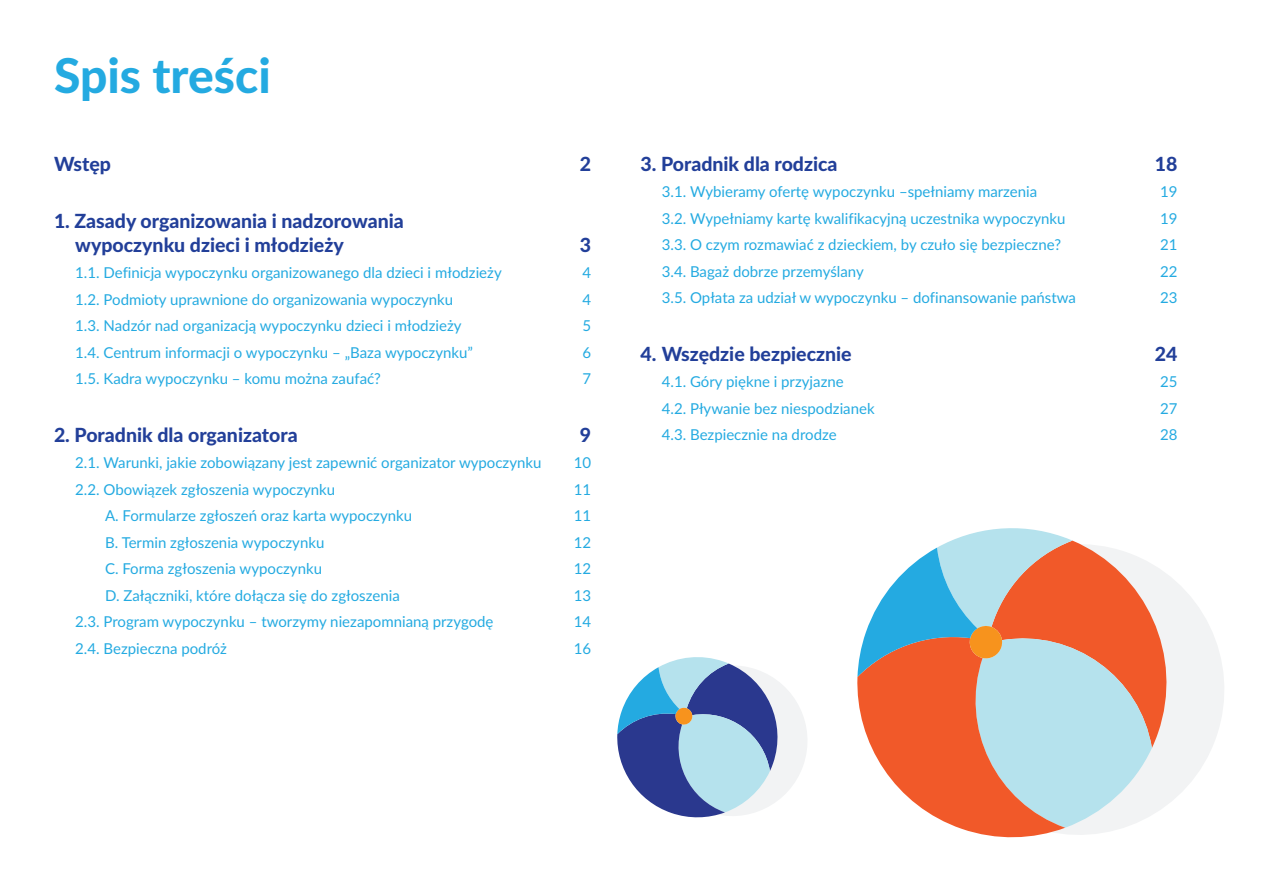
<style>
.page{position:relative;width:1263px;height:893px;background:#fff}
.page>*{position:absolute;margin:0;border:0;box-sizing:border-box;transform-origin:0 0}
.spistresci{font:800 48px "Lato";color:#24aae1}
.toc_01{font:800 19.5px/23.4px "Lato";color:#223f99}
.toc_02{font:15px "Lato";color:#24aae1}
.toc_03{font:15px "Lato";color:#24aae1}
</style>
<div class="page">
<svg style="left:1184px;top:590px;width:40px;height:199px;fill:#f2f3f4"></svg>
<svg style="left:857px;top:528px;width:327px;height:309px"></svg>
<svg style="left:617px;top:657px;width:190px;height:161px"></svg>
<p class="spistresci" style="left:54px;top:40px;width:218px">Spis treści</p>
<p class="toc_01" style="left:54px;top:151px;width:58px">Wstęp</p>
<p class="toc_01" style="left:580px;top:151px;width:13px">2</p>
<p class="toc_01" style="left:75px;top:209px;width:330px;text-indent:-21px">1. Zasady organizowania i nadzorowania wypoczynku dzieci i młodzieży</p>
<p class="toc_01" style="left:580px;top:232px;width:13px">3</p>
<p class="toc_02" style="left:75px;top:262px;width:428px">1.1. Definicja wypoczynku organizowanego dla dzieci i młodzieży</p>
<p class="toc_02" style="left:582px;top:262px;width:10px">4</p>
<p class="toc_02" style="left:75px;top:289px;width:379px">1.2. Podmioty uprawnione do organizowania wypoczynku</p>
<p class="toc_02" style="left:582px;top:289px;width:10px">4</p>
<p class="toc_02" style="left:75px;top:315px;width:388px">1.3. Nadzór nad organizacją wypoczynku dzieci i młodzieży</p>
<p class="toc_02" style="left:582px;top:315px;width:10px">5</p>
<p class="toc_02" style="left:75px;top:342px;width:399px">1.4. Centrum informacji o wypoczynku – „Baza wypoczynku”</p>
<p class="toc_02" style="left:582px;top:342px;width:10px">6</p>
<p class="toc_02" style="left:75px;top:368px;width:307px">1.5. Kadra wypoczynku – komu można zaufać?</p>
<p class="toc_02" style="left:582px;top:368px;width:10px">7</p>
<p class="toc_01" style="left:54px;top:422px;width:245px">2. Poradnik dla organizatora</p>
<p class="toc_01" style="left:580px;top:422px;width:13px">9</p>
<p class="toc_02" style="left:75px;top:452px;width:468px">2.1. Warunki, jakie zobowiązany jest zapewnić organizator wypoczynku</p>
<p class="toc_02" style="left:574px;top:452px;width:19px">10</p>
<p class="toc_02" style="left:75px;top:478px;width:261px">2.2. Obowiązek zgłoszenia wypoczynku</p>
<p class="toc_02" style="left:574px;top:478px;width:19px">11</p>
<p class="toc_03" style="left:105px;top:505px;width:309px">A. Formularze zgłoszeń oraz karta wypoczynku</p>
<p class="toc_03" style="left:574px;top:505px;width:19px">11</p>
<p class="toc_03" style="left:105px;top:531px;width:221px">B. Termin zgłoszenia wypoczynku</p>
<p class="toc_03" style="left:574px;top:531px;width:19px">12</p>
<p class="toc_03" style="left:105px;top:558px;width:218px">C. Forma zgłoszenia wypoczynku</p>
<p class="toc_03" style="left:574px;top:558px;width:19px">12</p>
<p class="toc_03" style="left:105px;top:584px;width:296px">D. Załączniki, które dołącza się do zgłoszenia</p>
<p class="toc_03" style="left:574px;top:584px;width:19px">13</p>
<p class="toc_02" style="left:75px;top:611px;width:420px">2.3. Program wypoczynku – tworzymy niezapomnianą przygodę</p>
<p class="toc_02" style="left:574px;top:611px;width:19px">14</p>
<p class="toc_02" style="left:75px;top:637px;width:153px">2.4. Bezpieczna podróż</p>
<p class="toc_02" style="left:574px;top:637px;width:19px">16</p>
<p class="toc_01" style="left:640px;top:151px;width:199px">3. Poradnik dla rodzica</p>
<p class="toc_01" style="left:1155px;top:151px;width:24px">18</p>
<p class="toc_02" style="left:662px;top:181px;width:377px">3.1. Wybieramy ofertę wypoczynku –spełniamy marzenia</p>
<p class="toc_02" style="left:1160px;top:181px;width:19px">19</p>
<p class="toc_02" style="left:662px;top:208px;width:405px">3.2. Wypełniamy kartę kwalifikacyjną uczestnika wypoczynku</p>
<p class="toc_02" style="left:1160px;top:208px;width:19px">19</p>
<p class="toc_02" style="left:662px;top:234px;width:401px">3.3. O czym rozmawiać z dzieckiem, by czuło się bezpieczne?</p>
<p class="toc_02" style="left:1160px;top:234px;width:19px">21</p>
<p class="toc_02" style="left:662px;top:261px;width:203px">3.4. Bagaż dobrze przemyślany</p>
<p class="toc_02" style="left:1160px;top:261px;width:19px">22</p>
<p class="toc_02" style="left:662px;top:287px;width:416px">3.5. Opłata za udział w wypoczynku – dofinansowanie państwa</p>
<p class="toc_02" style="left:1160px;top:287px;width:19px">23</p>
<p class="toc_01" style="left:640px;top:341px;width:213px">4. Wszędzie bezpiecznie</p>
<p class="toc_01" style="left:1155px;top:341px;width:24px">24</p>
<p class="toc_02" style="left:662px;top:371px;width:183px">4.1. Góry piękne i przyjazne</p>
<p class="toc_02" style="left:1160px;top:371px;width:19px">25</p>
<p class="toc_02" style="left:662px;top:398px;width:214px">4.2. Pływanie bez niespodzianek</p>
<p class="toc_02" style="left:1160px;top:398px;width:19px">27</p>
<p class="toc_02" style="left:662px;top:424px;width:176px">4.3. Bezpiecznie na drodze</p>
<p class="toc_02" style="left:1160px;top:424px;width:19px">28</p>
</div>
